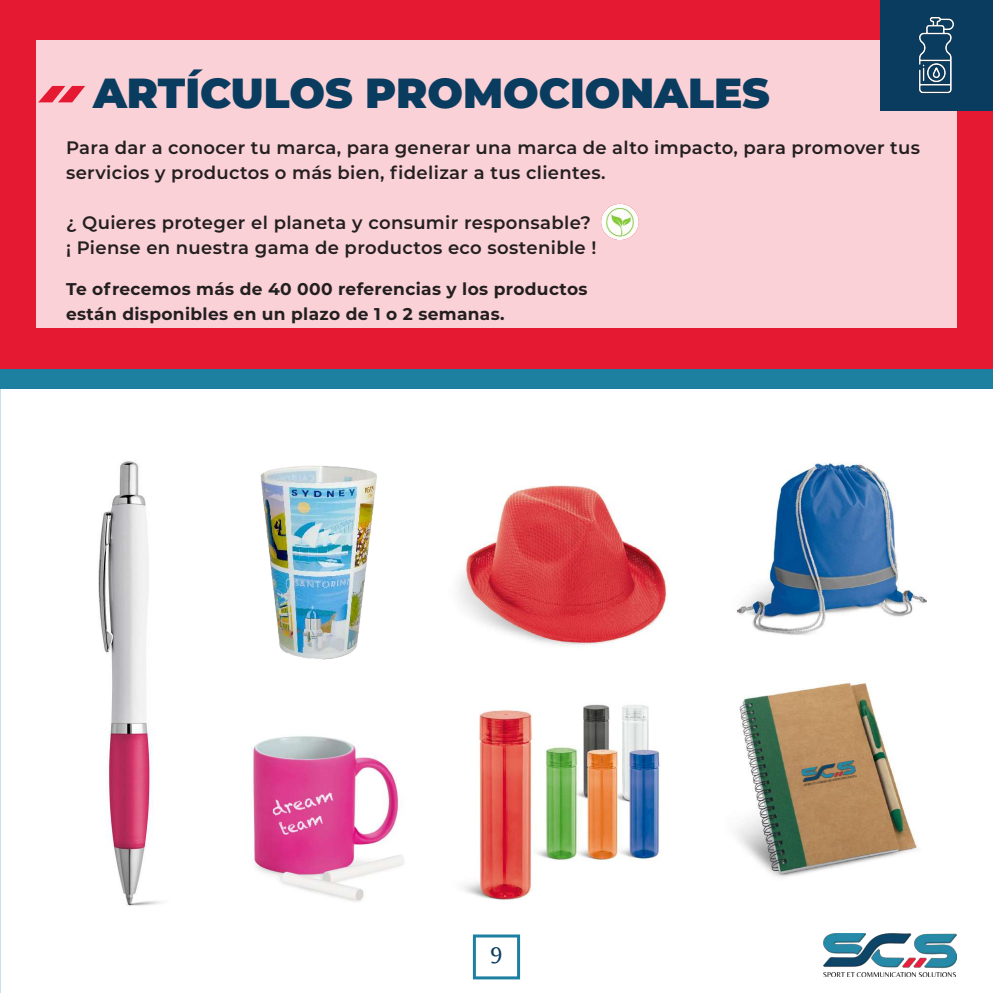
<style>
.page{position:relative;width:993px;height:993px;background:#fff}
.page>*{position:absolute;margin:0;border:0;box-sizing:border-box;transform-origin:0 0}
.t1{font:900 42px "Montserrat";color:#0a3c5f}
.t2{font:24px "Belleza";color:#0a3c5f}
.t3{font:600 18px/25px "Montserrat";letter-spacing:.02em;color:#231f20}
.t4{font:700 17px/25px "Montserrat";letter-spacing:.02em;color:#231f20}
</style>
<div class="page">
<img style="left:0;top:0;width:1px;height:992px">
<div style="left:0;top:0;width:992px;height:378px;background:#e61933"></div>
<div style="left:472px;top:934px;width:48px;height:45px;border:3px solid #1e80a1"></div>
<div style="left:36px;top:41px;width:920px;height:286px;background:#fad1d6"></div>
<div style="left:879px;top:0;width:113px;height:110px;background:#0a3c5f"></div>
<img style="left:918px;top:17px;width:36px;height:77px">
<div style="left:0;top:369px;width:992px;height:19px;background:#1e80a1"></div>
<img style="left:463px;top:704px;width:197px;height:196px">
<img style="left:823px;top:933px;width:133px;height:42px">
<img style="left:260px;top:466px;width:117px;height:194px">
<img style="left:737px;top:682px;width:181px;height:195px">
<img style="left:736px;top:462px;width:190px;height:173px">
<img style="left:459px;top:485px;width:209px;height:162px">
<img style="left:98px;top:461px;width:63px;height:445px">
<img style="left:601px;top:204px;width:37px;height:36px">
<img style="left:800px;top:759px;width:56px;height:27px">
<img style="left:252px;top:736px;width:152px;height:166px">
<svg style="left:38px;top:86px;width:47px;height:16px"></svg>
<h1 class="t1" style="left:93px;top:61px;width:678px">ARTÍCULOS PROMOCIONALES</h1>
<p class="t3" style="left:66px;top:134px;width:855px">Para dar a conocer tu marca, para generar una marca de alto impacto, para promover tus servicios y productos o más bien, fidelizar a tus clientes.</p>
<p class="t3" style="left:66px;top:209px;width:531px">¿ Quieres proteger el planeta y consumir responsable? ¡ Piense en nuestra gama de productos eco sostenible !</p>
<p class="t4" style="left:66px;top:275px;width:522px">Te ofrecemos más de 40 000 referencias y los productos están disponibles en un plazo de 1 o 2 semanas.</p>
<h2 class="t2" style="left:490px;top:938px;width:13px">9</h2>
</div>
